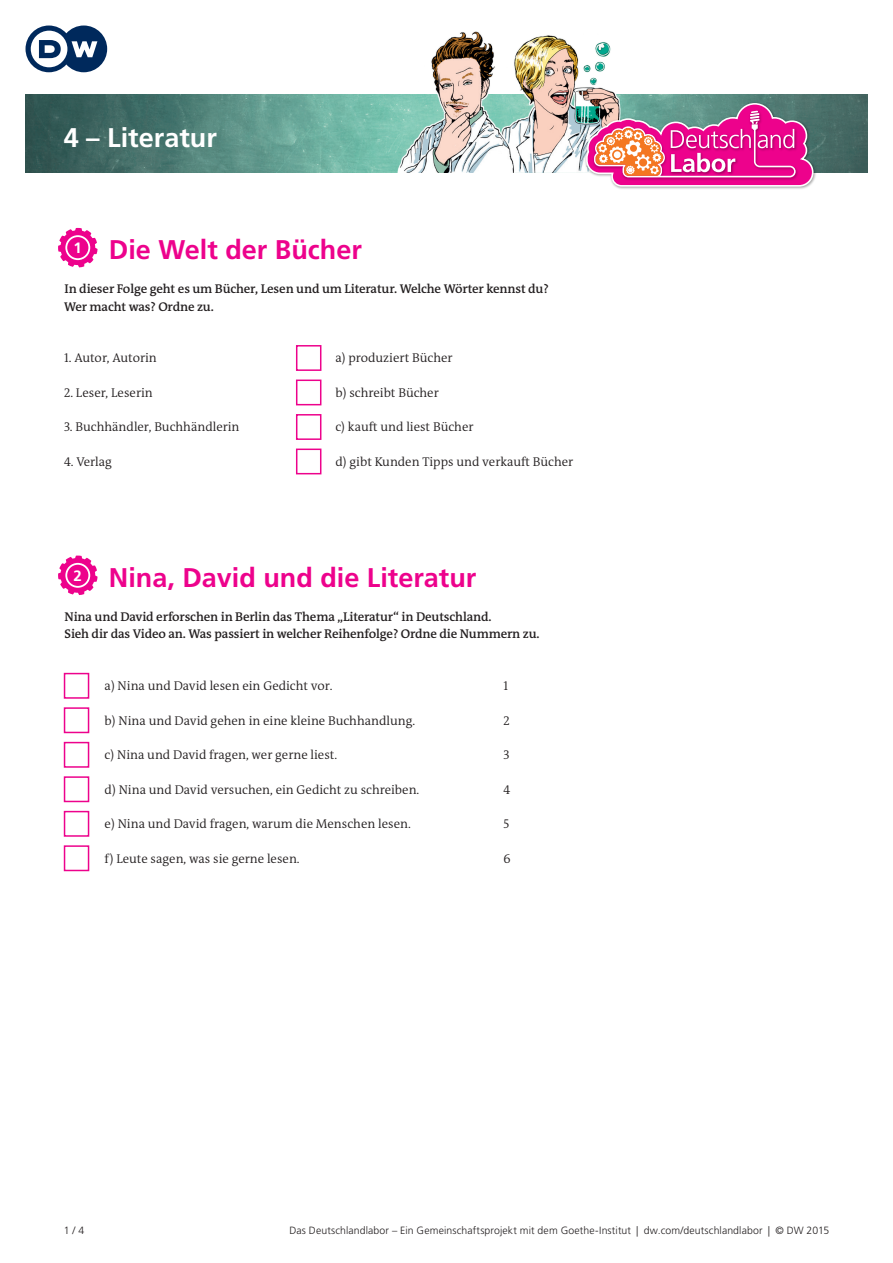
<style>
.page{position:relative;width:893px;height:1263px;background:#fff}
.page>*{position:absolute;margin:0;border:0;box-sizing:border-box;transform-origin:0 0}
.t1{font:700 27px "Frutiger LT Std";color:#ed028c}
.t2{font:700 27px "Frutiger LT Std";color:#fff}
.t3{font:700 15px "Frutiger LT Std";color:#fff}
.t4{font:300 12.75px "DW The Antiqua B W4";color:#231f20}
.t5{font:600 12.75px/17.2px "DW The Antiqua B W6";letter-spacing:-.01em;color:#231f20}
.t6{font:300 10.5px "Frutiger LT Std";letter-spacing:.01em;color:#231f20}
</style>
<div class="page">
<img style="left:26px;top:95px;width:841px;height:77px">
<img style="left:523px;top:35px;width:103px;height:138px">
<img style="left:383px;top:31px;width:140px;height:142px">
<img style="left:584px;top:101px;width:234px;height:88px">
<svg style="left:585px;top:102px;width:229px;height:85px;background:#cb6197"></svg>
<svg style="left:26px;top:26px;width:81px;height:46px"></svg>
<svg style="left:58px;top:228px;width:40px;height:39px"></svg>
<div style="left:67px;top:237px;width:21px;height:21px;background:#ed028c;border-radius:50%"></div>
<svg style="left:58px;top:556px;width:40px;height:39px"></svg>
<div style="left:67px;top:565px;width:21px;height:21px;background:#ed028c;border-radius:50%"></div>
<div style="left:296px;top:345px;width:25px;height:26px;border:2px solid #ed028c"></div>
<div style="left:296px;top:414px;width:25px;height:26px;border:2px solid #ed028c"></div>
<div style="left:296px;top:380px;width:25px;height:25px;border:2px solid #ed028c"></div>
<div style="left:296px;top:448px;width:25px;height:26px;border:2px solid #ed028c"></div>
<div style="left:64px;top:673px;width:25px;height:26px;border:2px solid #ed028c"></div>
<div style="left:64px;top:742px;width:25px;height:26px;border:2px solid #ed028c"></div>
<div style="left:64px;top:811px;width:25px;height:26px;border:2px solid #ed028c"></div>
<div style="left:64px;top:707px;width:25px;height:26px;border:2px solid #ed028c"></div>
<div style="left:64px;top:776px;width:25px;height:26px;border:2px solid #ed028c"></div>
<div style="left:64px;top:845px;width:25px;height:26px;border:2px solid #ed028c"></div>
<h1 class="t2" style="left:64px;top:121px;width:155px">4 – Literatur</h1>
<p class="t3" style="left:73px;top:239px;width:10px">1</p>
<h1 class="t1" style="left:109px;top:234px;width:255px">Die Welt der Bücher</h1>
<p class="t5" style="left:64px;top:280px;width:486px">In dieser Folge geht es um Bücher, Lesen und um Literatur. Welche Wörter kennst du?<br>Wer macht was? Ordne zu.</p>
<p class="t4" style="left:64px;top:350px;width:94px">1. Autor, Autorin</p>
<p class="t4" style="left:64px;top:384px;width:90px">2. Leser, Leserin</p>
<p class="t4" style="left:64px;top:419px;width:177px">3. Buchhändler, Buchhändlerin</p>
<p class="t4" style="left:64px;top:453px;width:49px">4. Verlag</p>
<p class="t4" style="left:335px;top:350px;width:119px">a) produziert Bücher</p>
<p class="t4" style="left:335px;top:384px;width:105px">b) schreibt Bücher</p>
<p class="t4" style="left:335px;top:419px;width:140px">c) kauft und liest Bücher</p>
<p class="t4" style="left:335px;top:453px;width:239px">d) gibt Kunden Tipps und verkauft Bücher</p>
<p class="t3" style="left:73px;top:567px;width:10px">2</p>
<h1 class="t1" style="left:109px;top:561px;width:369px">Nina, David und die Literatur</h1>
<p class="t5" style="left:65px;top:608px;width:477px">Nina und David erforschen in Berlin das Thema „Literatur“ in Deutschland.<br>Sieh dir das Video an. Was passiert in welcher Reihenfolge? Ordne die Nummern zu.</p>
<p class="t4" style="left:105px;top:678px;width:229px">a) Nina und David lesen ein Gedicht vor.</p>
<p class="t4" style="left:105px;top:712px;width:312px">b) Nina und David gehen in eine kleine Buchhandlung.</p>
<p class="t4" style="left:105px;top:747px;width:234px">c) Nina und David fragen, wer gerne liest.</p>
<p class="t4" style="left:105px;top:781px;width:316px">d) Nina und David versuchen, ein Gedicht zu schreiben.</p>
<p class="t4" style="left:105px;top:816px;width:308px">e) Nina und David fragen, warum die Menschen lesen.</p>
<p class="t4" style="left:105px;top:850px;width:197px">f) Leute sagen, was sie gerne lesen.</p>
<p class="t4" style="left:503px;top:678px;width:6px">1</p>
<p class="t4" style="left:503px;top:712px;width:8px">2</p>
<p class="t4" style="left:503px;top:747px;width:8px">3</p>
<p class="t4" style="left:503px;top:781px;width:8px">4</p>
<p class="t4" style="left:503px;top:816px;width:7px">5</p>
<p class="t4" style="left:503px;top:850px;width:9px">6</p>
<p class="t6" style="left:64px;top:1224px;width:22px">1 / 4</p>
<p class="t6" style="left:289px;top:1224px;width:541px">Das Deutschlandlabor – Ein Gemeinschaftsprojekt mit dem Goethe-Institut | dw.com/deutschlandlabor | © DW 2015</p>
</div>
